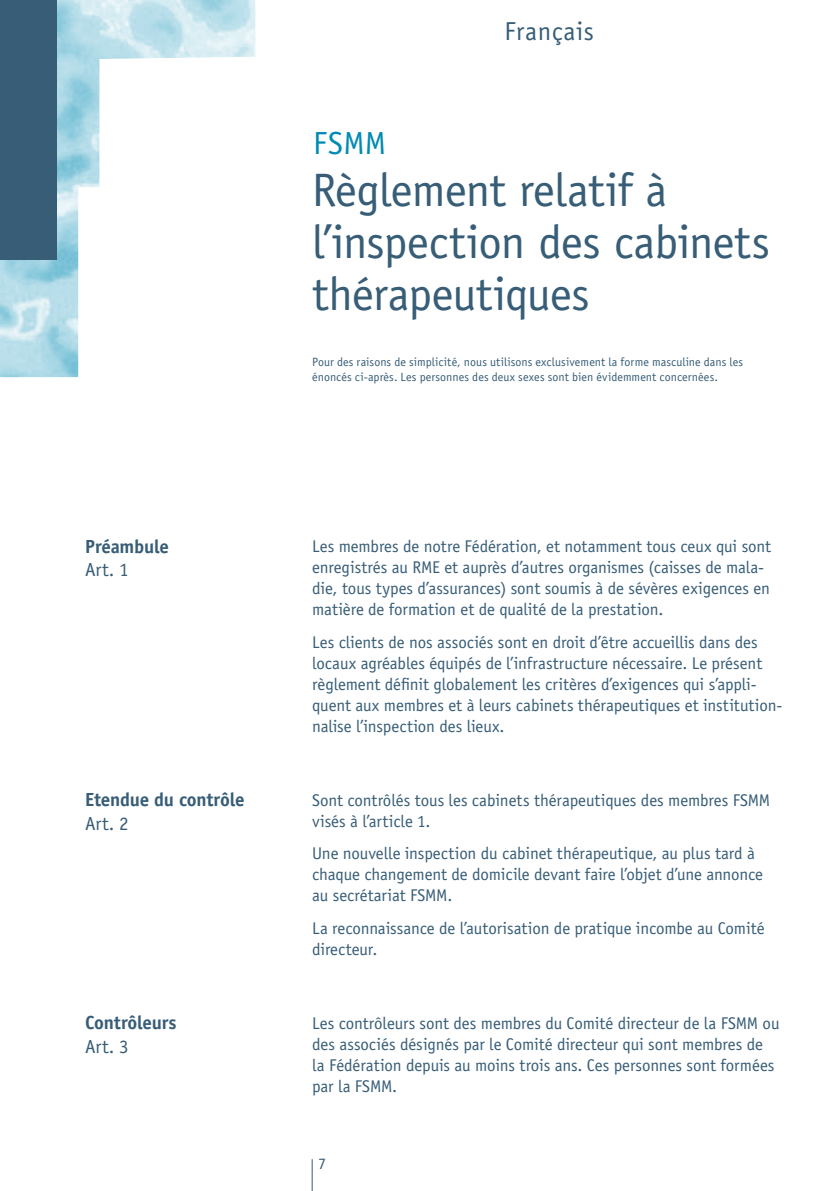
<style>
.page{position:relative;width:840px;height:1191px;background:#fff}
.page>*{position:absolute;margin:0;border:0;box-sizing:border-box;transform-origin:0 0}
.t1{font:47px/52px "Officina Sans Std";letter-spacing:-.015em;color:#375d77}
.t2{font:32px "Officina Sans Std";color:#008ab3}
.t3{font:26px "Officina Sans Std";letter-spacing:.015em;color:#375d77}
.t4{font:700 19px "Officina Sans Std";letter-spacing:-.01em;color:#375d77}
.t5{font:19px "Officina Sans Std";letter-spacing:.01em;color:#375d77}
.t6{font:17px/21px "Officina Sans Std";letter-spacing:-.005em;color:#375d77}
.t7{font:16px "Officina Sans Std";color:#375d77}
.t8{font:12px/15px "Officina Sans Std";letter-spacing:.005em;color:#375d77}
</style>
<div class="page">
<hr style="left:311px;top:1159px;width:1px;height:32px;background:#375d77">
<img style="left:0;top:0;width:255px;height:377px">
<div style="left:0;top:0;width:57px;height:259px;background:#375d77"></div>
<h3 class="t3" style="left:504px;top:16px;width:91px">Français</h3>
<h2 class="t2" style="left:313px;top:125px;width:74px">FSMM</h2>
<h1 class="t1" style="left:312px;top:165px;width:459px">Règlement relatif à l’inspection des cabinets thérapeutiques</h1>
<p class="t8" style="left:312px;top:354px;width:432px">Pour des raisons de simplicité, nous utilisons exclusivement la forme masculine dans les énoncés ci-après. Les personnes des deux sexes sont bien évidemment concernées.</p>
<p class="t4" style="left:85px;top:534px;width:85px">Préambule</p>
<p class="t5" style="left:85px;top:558px;width:45px">Art. 1</p>
<p class="t6" style="left:312px;top:536px;width:460px">Les membres de notre Fédération, et notamment tous ceux qui sont enregistrés au RME et auprès d’autres organismes (caisses de mala&shy;die, tous types d’assurances) sont soumis à de sévères exigences en matière de formation et de qualité de la prestation.</p>
<p class="t6" style="left:312px;top:631px;width:471px">Les clients de nos associés sont en droit d’être accueillis dans des locaux agréables équipés de l’infrastructure nécessaire. Le présent règlement définit globalement les critères d’exigences qui s’appli&shy;quent aux membres et à leurs cabinets thérapeutiques et institution&shy;nalise l’inspection des lieux.</p>
<p class="t4" style="left:85px;top:788px;width:161px">Etendue du contrôle</p>
<p class="t5" style="left:85px;top:812px;width:45px">Art. 2</p>
<p class="t6" style="left:312px;top:789px;width:459px">Sont contrôlés tous les cabinets thérapeutiques des membres FSMM visés à l’article 1.</p>
<p class="t6" style="left:312px;top:843px;width:452px">Une nouvelle inspection du cabinet thérapeutique, au plus tard à chaque changement de domicile devant faire l’objet d’une annonce au secrétariat FSMM.</p>
<p class="t6" style="left:312px;top:917px;width:453px">La reconnaissance de l’autorisation de pratique incombe au Comité directeur.</p>
<p class="t4" style="left:85px;top:1011px;width:93px">Contrôleurs</p>
<p class="t5" style="left:85px;top:1035px;width:45px">Art. 3</p>
<p class="t6" style="left:312px;top:1012px;width:468px">Les contrôleurs sont des membres du Comité directeur de la FSMM ou des associés désignés par le Comité directeur qui sont membres de la Fédération depuis au moins trois ans. Ces personnes sont formées par la FSMM.</p>
<p class="t7" style="left:318px;top:1154px;width:9px">7</p>
</div>
